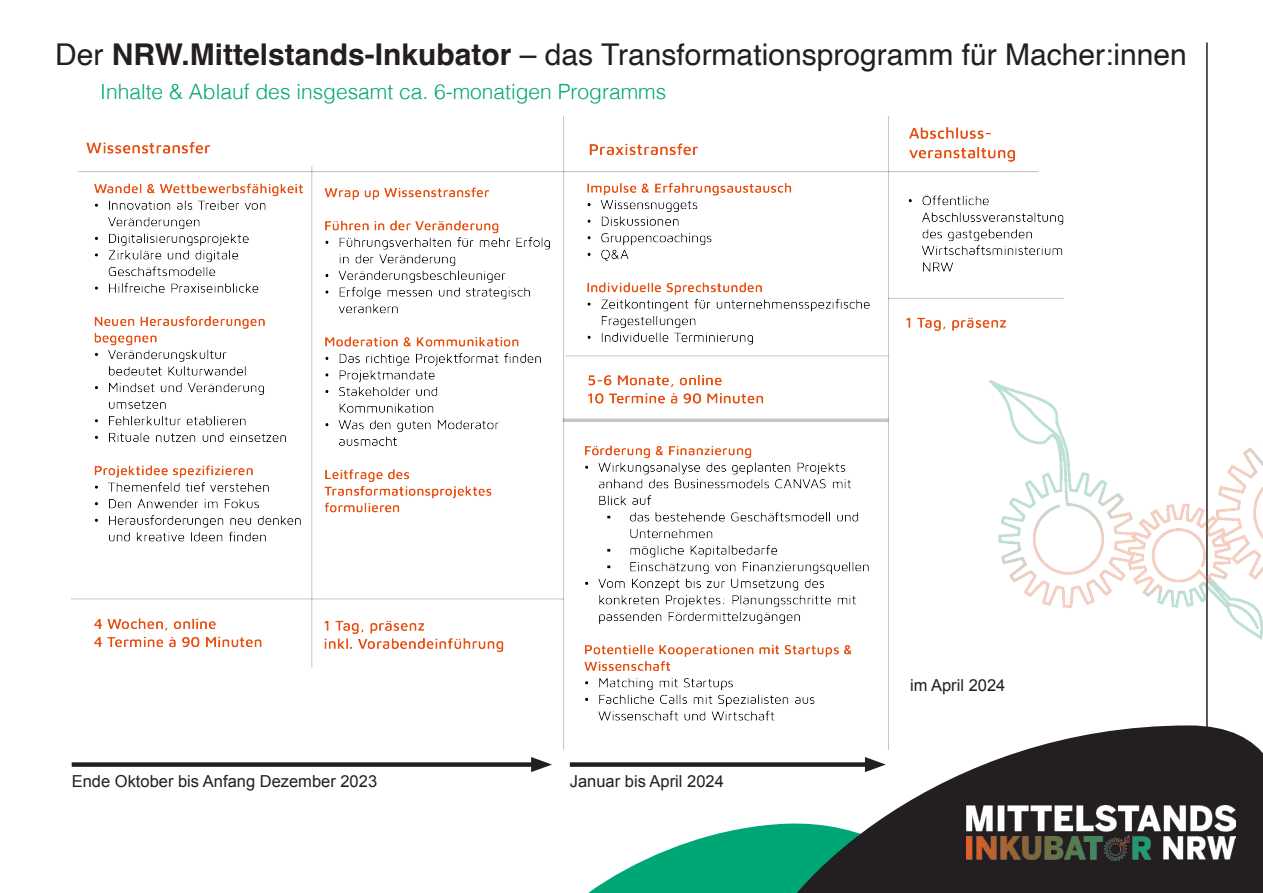
<style>
.page{position:relative;width:1263px;height:893px;background:#fff}
.page>*{position:absolute;margin:0;border:0;box-sizing:border-box;transform-origin:0 0}
.t1{font:30px "Helvetica";color:#231f20}
.t2{font:300 21px "Helvetica";color:#00a776}
.t3{font:16.5px "Arial";color:#231f20}
.s1{font-weight:700}
</style>
<div class="page">
<svg style="left:588px;top:825px;width:175px;height:68px"></svg>
<svg style="left:763px;top:725px;width:500px;height:168px;fill:#231f20"></svg>
<img style="left:966px;top:806px;width:269px;height:54px">
<img style="left:72px;top:116px;width:1034px;height:634px">
<div style="left:72px;top:762px;width:467px;height:5px;background:#231f20"></div>
<svg style="left:531px;top:757px;width:21px;height:15px"></svg>
<hr style="left:1206px;top:43px;width:2px;height:699px;background:#231f20">
<div style="left:570px;top:762px;width:303px;height:5px;background:#231f20"></div>
<svg style="left:865px;top:757px;width:21px;height:15px"></svg>
<img style="left:989px;top:381px;width:274px;height:258px">
<p class="t1" style="left:55px;top:31px;width:1133px">Der <span class="s1">NRW.Mittelstands-Inkubator</span> – das Transformationsprogramm für Macher:innen</p>
<p class="t2" style="left:100px;top:74px;width:568px">Inhalte &amp; Ablauf des insgesamt ca. 6-monatigen Programms</p>
<p class="t3" style="left:72px;top:770px;width:307px">Ende Oktober bis Anfang Dezember 2023</p>
<p class="t3" style="left:570px;top:770px;width:156px">Januar bis April 2024</p>
<p class="t3" style="left:910px;top:674px;width:97px">im April 2024</p>
</div>
